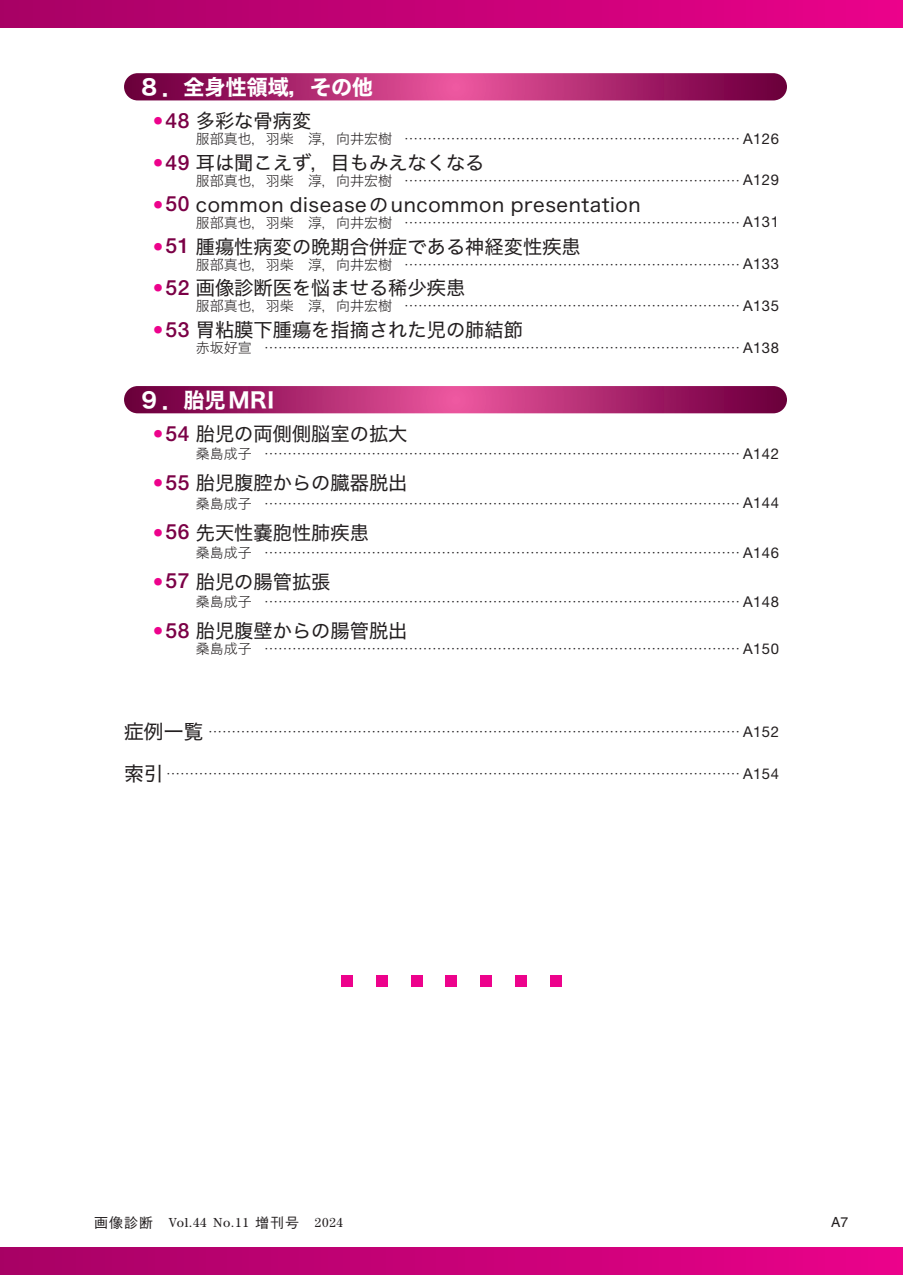
<style>
.page{position:relative;width:903px;height:1275px;background:#fff}
.page>*{position:absolute;margin:0;border:0;box-sizing:border-box;transform-origin:0 0}
.t1{font:21px "Hiragino Sans W7";color:#fff}
.t2{font:19.25px "Hiragino Sans W4";color:#231f20}
.t3{font:19.25px "Hiragino Sans W4";letter-spacing:.03em;color:#231f20}
.t4{font:14px "Hiragino Sans W2";color:#231f20}
.t5{font:14px "Helvetica LT Std";color:#231f20}
.t6{font:13.12px "Century Std";letter-spacing:.05em;color:#231f20}
.s1{font-family:"Helvetica Neue LT Std";font-weight:500;font-size:21px;color:#7b0046}
.s2{font-family:"Helvetica Neue LT Std";font-size:14.88px}
.s3{font-family:"Hiragino Sans W4";font-size:19.78px}
.s4{font-family:"Gothic BBB Pro";font-weight:500;font-size:14px}
</style>
<div class="page">
<div style="left:0;top:1248px;width:903px;height:27px;background:linear-gradient(to right,#a60165,#ea028a)"></div>
<div style="left:0;top:0;width:903px;height:27px;background:linear-gradient(to right,#a60165,#ea028a)"></div>
<svg style="left:124px;top:73px;width:663px;height:27px;background:#aa276c"></svg>
<svg style="left:124px;top:386px;width:663px;height:27px;background:#aa266c"></svg>
<div style="left:550px;top:976px;width:11px;height:11px;background:#ed028c"></div>
<div style="left:515px;top:976px;width:12px;height:11px;background:#ed028c"></div>
<div style="left:480px;top:976px;width:12px;height:11px;background:#ed028c"></div>
<div style="left:446px;top:976px;width:11px;height:11px;background:#ed028c"></div>
<div style="left:411px;top:976px;width:11px;height:11px;background:#ed028c"></div>
<div style="left:376px;top:976px;width:12px;height:11px;background:#ed028c"></div>
<div style="left:341px;top:976px;width:12px;height:11px;background:#ed028c"></div>
<h1 class="t1" style="left:142px;top:71px;width:233px">8 ．全身性領域，その他</h1>
<h2 class="t2" style="left:154px;top:104px;width:159px"><sup>●</sup> <span class="s1">48</span> 多彩な骨病変</h2>
<p class="t4" style="left:196px;top:126px;width:584px">服部真也，羽柴　淳，向井宏樹 ……………………………………………………………… <span class="s2">A126</span></p>
<h2 class="t2" style="left:154px;top:145px;width:332px"><sup>●</sup> <span class="s1">49</span> 耳は聞こえず，目もみえなくなる</h2>
<p class="t4" style="left:196px;top:168px;width:584px">服部真也，羽柴　淳，向井宏樹 ……………………………………………………………… <span class="s2">A129</span></p>
<h2 class="t3" style="left:154px;top:187px;width:488px"><sup>●</sup> <span class="s1">50</span> common diseaseのuncommon presentation</h2>
<p class="t4" style="left:196px;top:210px;width:584px">服部真也，羽柴　淳，向井宏樹 ……………………………………………………………… <span class="s2">A131</span></p>
<h2 class="t2" style="left:154px;top:229px;width:428px"><sup>●</sup> <span class="s1">51</span> 腫瘍性病変の晩期合併症である神経変性疾患</h2>
<p class="t4" style="left:196px;top:252px;width:584px">服部真也，羽柴　淳，向井宏樹 ……………………………………………………………… <span class="s2">A133</span></p>
<h2 class="t2" style="left:154px;top:271px;width:313px"><sup>●</sup> <span class="s1">52</span> 画像診断医を悩ませる稀少疾患</h2>
<p class="t4" style="left:196px;top:294px;width:584px">服部真也，羽柴　淳，向井宏樹 ……………………………………………………………… <span class="s2">A135</span></p>
<h2 class="t2" style="left:154px;top:313px;width:371px"><sup>●</sup> <span class="s1">53</span> 胃粘膜下腫瘍を指摘された児の肺結節</h2>
<p class="t4" style="left:196px;top:336px;width:584px">赤坂好宣 ………………………………………………………………………………………… <span class="s2">A138</span></p>
<h1 class="t1" style="left:142px;top:383px;width:134px">9 ．胎児MRI</h1>
<h2 class="t2" style="left:154px;top:417px;width:255px"><sup>●</sup> <span class="s1">54</span> 胎児の両側側脳室の拡大</h2>
<p class="t4" style="left:196px;top:442px;width:584px">桑島成子 ………………………………………………………………………………………… <span class="s2">A142</span></p>
<h2 class="t2" style="left:154px;top:466px;width:255px"><sup>●</sup> <span class="s1">55</span> 胎児腹腔からの臓器脱出</h2>
<p class="t4" style="left:196px;top:491px;width:584px">桑島成子 ………………………………………………………………………………………… <span class="s2">A144</span></p>
<h2 class="t2" style="left:154px;top:515px;width:217px"><sup>●</sup> <span class="s1">56</span> 先天性嚢胞性肺疾患</h2>
<p class="t4" style="left:196px;top:540px;width:584px">桑島成子 ………………………………………………………………………………………… <span class="s2">A146</span></p>
<h2 class="t2" style="left:154px;top:564px;width:178px"><sup>●</sup> <span class="s1">57</span> 胎児の腸管拡張</h2>
<p class="t4" style="left:196px;top:590px;width:584px">桑島成子 ………………………………………………………………………………………… <span class="s2">A148</span></p>
<h2 class="t2" style="left:154px;top:614px;width:255px"><sup>●</sup> <span class="s1">58</span> 胎児腹壁からの腸管脱出</h2>
<p class="t4" style="left:196px;top:636px;width:584px">桑島成子 ………………………………………………………………………………………… <span class="s2">A150</span></p>
<p class="t4" style="left:124px;top:720px;width:656px"><span class="s3">症例一覧</span> …………………………………………………………………………………………………… <span class="s2">A152</span></p>
<p class="t4" style="left:124px;top:761px;width:656px"><span class="s3">索引</span> …………………………………………………………………………………………………………… <span class="s2">A154</span></p>
<p class="t6" style="left:94px;top:1215px;width:250px"><span class="s4">画像診断　</span>Vol.44 No.11 <span class="s4">増刊号　</span>2024</p>
<p class="t5" style="left:831px;top:1214px;width:19px">A7</p>
</div>
